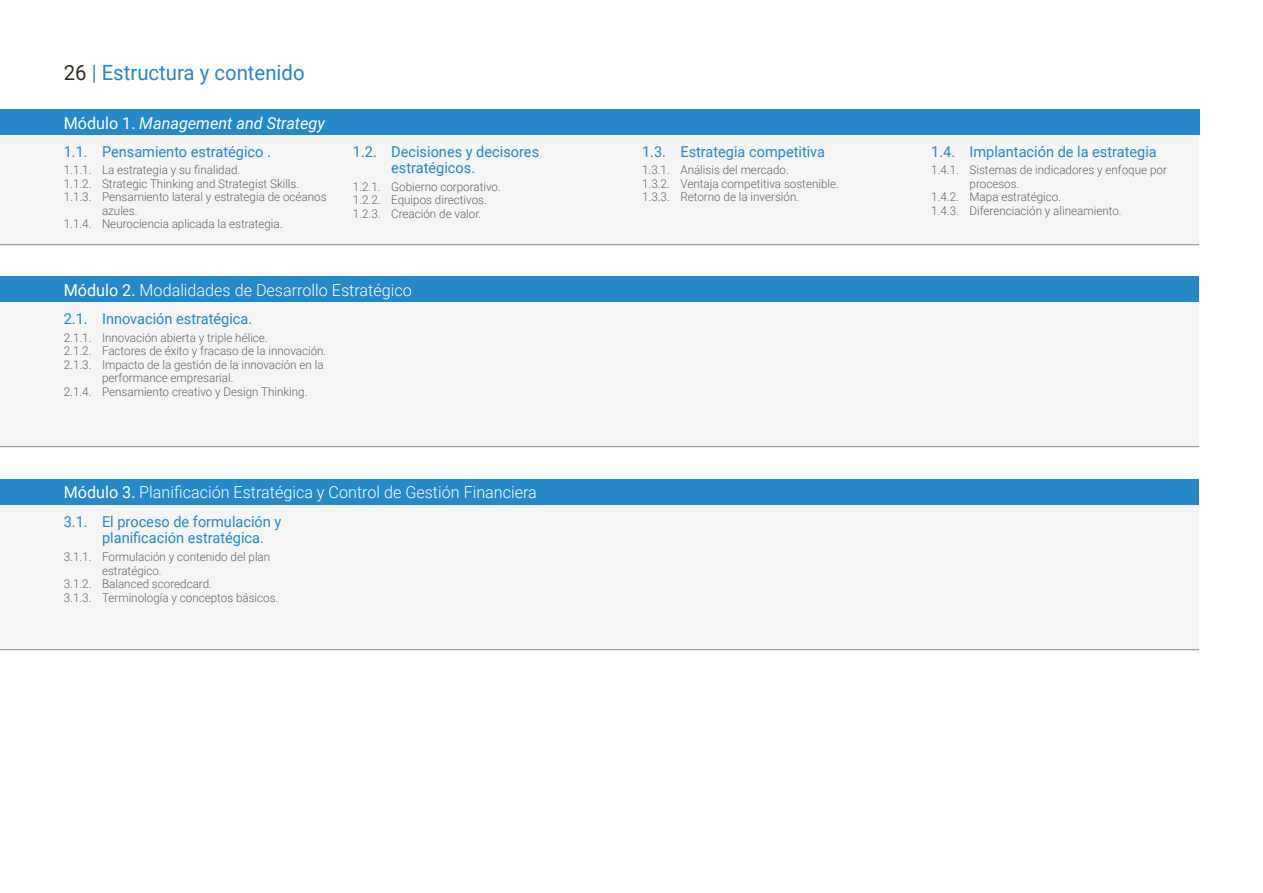
<style>
.page{position:relative;width:1263px;height:893px;background:#fff}
.page>*{position:absolute;margin:0;border:0;box-sizing:border-box;transform-origin:0 0}
.t1{font:21px "Roboto";color:#2488c9}
.t2{font:300 16.5px "Roboto";color:#fff}
.t3{font:italic 16.5px "Roboto";color:#fff}
.t4{font:15px/16.5px "Roboto";color:#2488c9}
.t5{font:300 12px/13.5px "Roboto";color:#61646a}
.s1{color:#312e20}
.s2{font-style:normal}
.s3{font-weight:400}
</style>
<div class="page">
<div style="left:0;top:135px;width:1199px;height:109px;background:#f4f5f4"></div>
<div style="left:0;top:302px;width:1199px;height:144px;background:#f4f5f4"></div>
<div style="left:0;top:505px;width:1199px;height:144px;background:#f4f5f4"></div>
<div style="left:0;top:110px;width:1199px;height:25px;background:#2488c9"></div>
<div style="left:0;top:276px;width:1198px;height:26px;background:#2488c9"></div>
<div style="left:0;top:479px;width:1198px;height:26px;background:#2488c9"></div>
<hr style="left:0;top:244px;width:1199px;height:1px;background:#878a8e">
<hr style="left:0;top:446px;width:1199px;height:1px;background:#878a8e">
<hr style="left:0;top:649px;width:1199px;height:1px;background:#878a8e">
<h1 class="t1" style="left:64px;top:57px;width:242px"><span class="s1">26</span> | Estructura y contenido</h1>
<h2 class="t3" style="left:64px;top:112px;width:263px"><span class="s2">Módulo 1.</span> Management and Strategy</h2>
<p class="t4" style="left:64px;top:143px;width:209px">1.1. Pensamiento estratégico .</p>
<p class="t5" style="left:64px;top:163px;width:178px">1.1.1. La estrategia y su finalidad.</p>
<p class="t5" style="left:64px;top:176px;width:237px">1.1.2. Strategic Thinking and Strategist Skills.</p>
<p class="t5" style="left:64px;top:190px;width:264px">1.1.3. Pensamiento lateral y estrategia de océanos</p>
<p class="t5" style="left:102px;top:203px;width:37px">azules.</p>
<p class="t5" style="left:64px;top:217px;width:220px">1.1.4. Neurociencia aplicada la estrategia.</p>
<p class="t4" style="left:391px;top:143px;width:149px;text-indent:-38px">1.2. Decisiones y decisores estratégicos.</p>
<p class="t5" style="left:353px;top:179px;width:149px">1.2.1. Gobierno corporativo.<br>1.2.2. Equipos directivos.<br>1.2.3. Creación de valor.</p>
<h2 class="t2" style="left:64px;top:279px;width:349px"><span class="s3">Módulo 2.</span> Modalidades de Desarrollo Estratégico</h2>
<p class="t4" style="left:64px;top:310px;width:190px">2.1. Innovación estratégica.</p>
<p class="t5" style="left:64px;top:330px;width:205px">2.1.1. Innovación abierta y triple hélice.</p>
<p class="t5" style="left:64px;top:344px;width:264px">2.1.2. Factores de éxito y fracaso de la innovación.</p>
<p class="t5" style="left:64px;top:357px;width:261px">2.1.3. Impacto de la gestión de la innovación en la</p>
<p class="t5" style="left:102px;top:371px;width:133px">performance empresarial.</p>
<p class="t5" style="left:64px;top:384px;width:245px">2.1.4. Pensamiento creativo y Design Thinking.</p>
<h2 class="t2" style="left:64px;top:480px;width:475px"><span class="s3">Módulo 3.</span> Planificación Estratégica y Control de Gestión Financiera</h2>
<p class="t4" style="left:102px;top:513px;width:181px;text-indent:-38px">3.1. El proceso de formulación y planificación estratégica.</p>
<p class="t5" style="left:64px;top:550px;width:208px">3.1.1. Formulación y contenido del plan</p>
<p class="t5" style="left:102px;top:563px;width:61px">estratégico.</p>
<p class="t5" style="left:64px;top:577px;width:150px">3.1.2. Balanced scoredcard.</p>
<p class="t5" style="left:64px;top:590px;width:216px">3.1.3. Terminología y conceptos básicos.</p>
<p class="t4" style="left:642px;top:143px;width:185px">1.3. Estrategia competitiva</p>
<p class="t5" style="left:642px;top:163px;width:198px">1.3.1. Análisis del mercado.<br>1.3.2. Ventaja competitiva sostenible.<br>1.3.3. Retorno de la inversión.</p>
<p class="t4" style="left:931px;top:143px;width:227px">1.4. Implantación de la estrategia</p>
<p class="t5" style="left:931px;top:163px;width:237px">1.4.1. Sistemas de indicadores y enfoque por</p>
<p class="t5" style="left:969px;top:176px;width:51px">procesos.</p>
<p class="t5" style="left:931px;top:190px;width:131px">1.4.2. Mapa estratégico.</p>
<p class="t5" style="left:931px;top:203px;width:192px">1.4.3. Diferenciación y alineamiento.</p>
</div>
